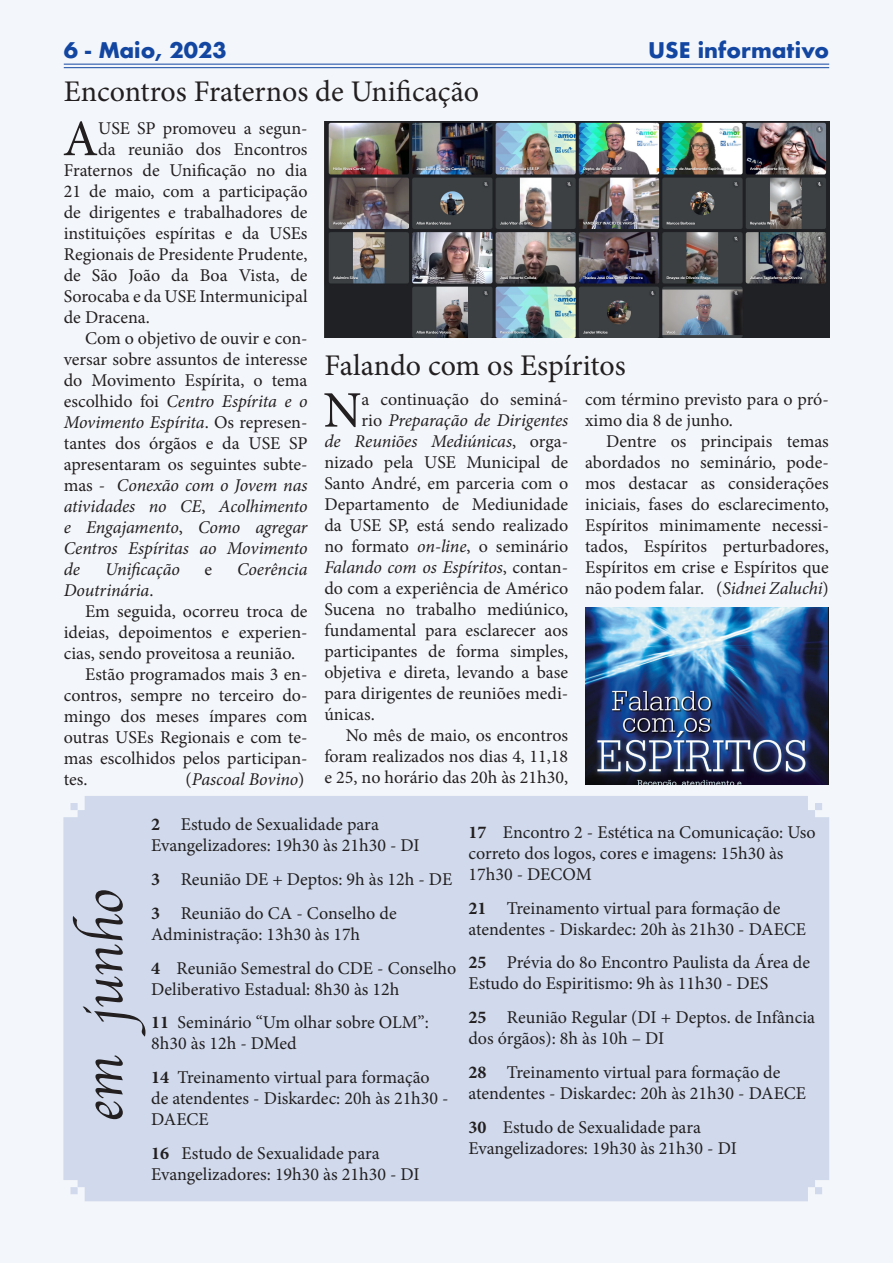
<style>
.page{position:relative;width:893px;height:1263px;background:#f3f6fa}
.page>*{position:absolute;margin:0;border:0;box-sizing:border-box;transform-origin:0 0}
.t1{font:57px "Apple Chancery";letter-spacing:-.005em;color:#231f20}
.t2{font:51.3px "Minion Pro";color:#231f20}
.t3{font:30px "Minion Pro";color:#231f20}
.t4{font:700 21px "Futura";color:#1246a1}
.t5{font:18px/21px "Minion Pro";color:#231f20}
.t6{font:italic 18px "Minion Pro";letter-spacing:-.005em;color:#231f20}
.s1{font-style:italic}
.s2{font-style:normal}
.s3{font-weight:700}
</style>
<div class="page">
<div style="left:63px;top:796px;width:766px;height:405px;background:#d0daec"></div>
<img style="left:325px;top:121px;width:504px;height:217px">
<img style="left:585px;top:608px;width:243px;height:177px">
<hr style="left:64px;top:64px;width:765px;height:1px;background:#1246a1">
<hr style="left:64px;top:67px;width:765px;height:1px;background:#1246a1">
<p class="t4" style="left:64px;top:34px;width:164px">6 - Maio, 2023</p>
<p class="t4" style="left:648px;top:34px;width:183px">USE informativo</p>
<p class="t3" style="left:64px;top:71px;width:417px">Encontros Fraternos de Unificação</p>
<p class="t2" style="left:63px;top:104px;width:37px">A</p>
<p class="t5" style="left:98px;top:117px;width:211px">USE SP promoveu a segun-</p>
<p class="t5" style="left:98px;top:138px;width:211px">da reunião dos Encontros</p>
<p class="t5" style="left:64px;top:159px;width:245px">Fraternos de Unificação no dia</p>
<p class="t5" style="left:64px;top:180px;width:245px">21 de maio, com a participação</p>
<p class="t5" style="left:64px;top:201px;width:245px">de dirigentes e trabalhadores de</p>
<p class="t5" style="left:64px;top:222px;width:245px">instituições espíritas e da USEs</p>
<p class="t5" style="left:64px;top:243px;width:245px">Regionais de Presidente Prudente,</p>
<p class="t5" style="left:64px;top:264px;width:245px">de São João da Boa Vista, de</p>
<p class="t5" style="left:64px;top:285px;width:245px">Sorocaba e da USE Intermunicipal</p>
<p class="t5" style="left:64px;top:306px;width:88px">de Dracena.</p>
<p class="t5" style="left:64px;top:327px;width:245px;text-align:justify;text-indent:21px">Com o objetivo de ouvir e con&shy;versar sobre assuntos de interesse do Movimento Espírita, o tema escolhido foi <span class="s1">Centro Espírita e o Movimento Espírita</span>. Os represen&shy;tantes dos órgãos e da USE SP apresentaram os seguintes subte&shy;mas - <span class="s1">Conexão com o Jovem nas atividades no CE</span>, <span class="s1">Acolhimento e Engajamento</span>, <span class="s1">Como agregar Centros Espíritas ao Movimento de</span></p>
<p class="t6" style="left:105px;top:557px;width:76px">Unificação</p>
<p class="t5" style="left:205px;top:558px;width:9px">e</p>
<p class="t6" style="left:237px;top:557px;width:72px">Coerência</p>
<p class="t6" style="left:64px;top:578px;width:91px">Doutrinária<span class="s2">.</span></p>
<p class="t5" style="left:64px;top:600px;width:245px;text-align:justify;text-indent:21px">Em seguida, ocorreu troca de ideias, depoimentos e experien&shy;cias, sendo proveitosa a reunião.</p>
<p class="t5" style="left:64px;top:663px;width:245px;text-align:justify;text-indent:21px">Estão programados mais 3 en&shy;contros, sempre no terceiro do&shy;mingo dos meses ímpares com outras USEs Regionais e com te&shy;mas escolhidos pelos participan&shy;tes.</p>
<p class="t6" style="left:186px;top:767px;width:120px"><span class="s2">(</span>Pascoal Bovino<span class="s2">)</span></p>
<p class="t3" style="left:325px;top:346px;width:303px">Falando com os Espíritos</p>
<p class="t5" style="left:585px;top:389px;width:245px">com término previsto para o pró&shy;ximo dia 8 de junho.</p>
<p class="t5" style="left:585px;top:431px;width:245px;text-align:justify;text-indent:21px">Dentre os principais temas abordados no seminário, pode&shy;mos destacar as considerações iniciais, fases do esclarecimento, Espíritos minimamente necessi&shy;tados, Espíritos perturbadores, Espíritos em crise e Espíritos que não podem falar. (<span class="s1">Sidnei Zaluchi</span>)</p>
<p class="t2" style="left:323px;top:376px;width:40px">N</p>
<p class="t5" style="left:361px;top:389px;width:208px">a continuação do seminá-</p>
<p class="t6" style="left:361px;top:408px;width:208px"><span class="s2">rio</span> Preparação de Dirigentes</p>
<p class="t6" style="left:324px;top:429px;width:245px">de Reuniões Mediúnicas<span class="s2">, orga-</span></p>
<p class="t5" style="left:324px;top:452px;width:245px">nizado pela USE Municipal de</p>
<p class="t5" style="left:324px;top:473px;width:245px">Santo André, em parceria com o</p>
<p class="t5" style="left:324px;top:494px;width:245px">Departamento de Mediunidade</p>
<p class="t5" style="left:324px;top:515px;width:245px">da USE SP, está sendo realizado</p>
<p class="t5" style="left:324px;top:536px;width:245px">no formato <span class="s1">on-line</span>, o seminário</p>
<p class="t6" style="left:324px;top:555px;width:245px">Falando com os Espíritos<span class="s2">, contan-</span></p>
<p class="t5" style="left:324px;top:578px;width:245px">do com a experiência de Américo</p>
<p class="t5" style="left:324px;top:599px;width:245px">Sucena no trabalho mediúnico,</p>
<p class="t5" style="left:324px;top:620px;width:245px">fundamental para esclarecer aos</p>
<p class="t5" style="left:324px;top:641px;width:245px">participantes de forma simples,</p>
<p class="t5" style="left:324px;top:662px;width:245px">objetiva e direta, levando a base</p>
<p class="t5" style="left:324px;top:683px;width:245px">para dirigentes de reuniões medi-</p>
<p class="t5" style="left:324px;top:704px;width:52px">únicas.</p>
<p class="t5" style="left:324px;top:725px;width:245px;text-align:justify;text-indent:21px">No mês de maio, os encontros foram realizados nos dias 4, 11,18 e 25, no horário das 20h às 21h30,</p>
<p class="t5" style="left:151px;top:814px;width:270px"><span class="s3">2</span> Estudo de Sexualidade para<br>Evangelizadores: 19h30 às 21h30 - DI</p>
<p class="t5" style="left:151px;top:869px;width:302px"><span class="s3">3</span> Reunião DE + Deptos: 9h às 12h - DE</p>
<p class="t5" style="left:151px;top:903px;width:247px"><span class="s3">3</span> Reunião do CA - Conselho de<br>Administração: 13h30 às 17h</p>
<p class="t5" style="left:151px;top:957px;width:307px"><span class="s3">4</span> Reunião Semestral do CDE - Conselho<br>Deliberativo Estadual: 8h30 às 12h</p>
<p class="t5" style="left:151px;top:1012px;width:279px"><span class="s3">11</span> Seminário “Um olhar sobre OLM”:<br>8h30 às 12h - DMed</p>
<p class="t5" style="left:151px;top:1067px;width:299px"><span class="s3">14</span> Treinamento virtual para formação de atendentes - Diskardec: 20h às 21h30 -<br>DAECE</p>
<p class="t5" style="left:151px;top:1143px;width:270px"><span class="s3">16</span> Estudo de Sexualidade para<br>Evangelizadores: 19h30 às 21h30 - DI</p>
<p class="t1" style="left:58px;top:1122px;width:233px;rotate:-90deg">em junho</p>
<p class="t5" style="left:468px;top:822px;width:349px"><span class="s3">17</span> Encontro 2 - Estética na Comunicação: Uso correto dos logos, cores e imagens: 15h30 às<br>17h30 - DECOM</p>
<p class="t5" style="left:468px;top:897px;width:339px"><span class="s3">21</span> Treinamento virtual para formação de atendentes - Diskardec: 20h às 21h30 - DAECE</p>
<p class="t5" style="left:468px;top:952px;width:343px"><span class="s3">25</span> Prévia do 8o Encontro Paulista da Área de<br>Estudo do Espiritismo: 9h às 11h30 - DES</p>
<p class="t5" style="left:468px;top:1007px;width:348px"><span class="s3">25</span> Reunião Regular (DI + Deptos. de Infância dos órgãos): 8h às 10h – DI</p>
<p class="t5" style="left:468px;top:1062px;width:339px"><span class="s3">28</span> Treinamento virtual para formação de atendentes - Diskardec: 20h às 21h30 - DAECE</p>
<p class="t5" style="left:468px;top:1116px;width:270px"><span class="s3">30</span> Estudo de Sexualidade para<br>Evangelizadores: 19h30 às 21h30 - DI</p>
</div>
